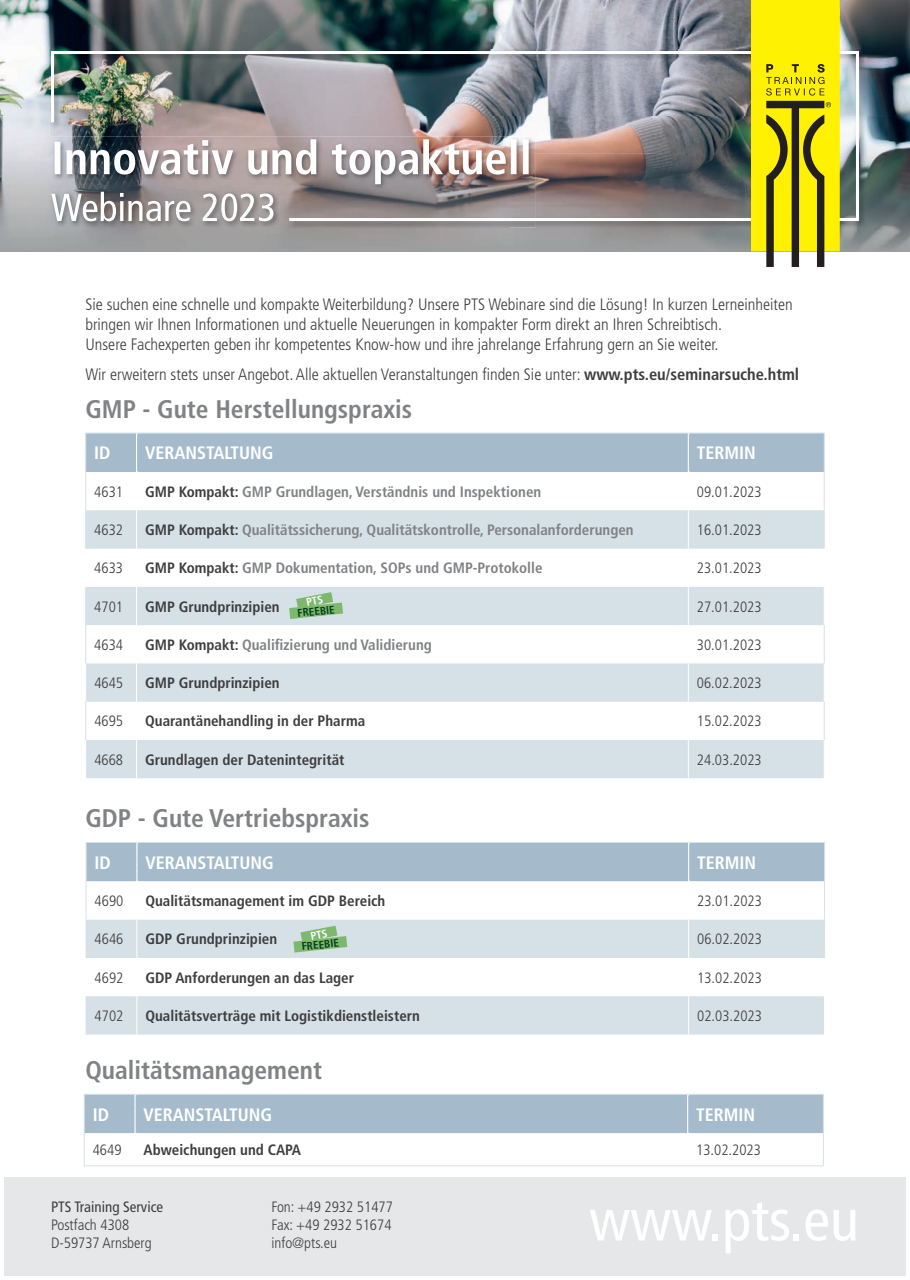
<style>
.page{position:relative;width:910px;height:1280px;background:#fff}
.page>*{position:absolute;margin:0;border:0;box-sizing:border-box;transform-origin:0 0}
.t1{font:condensed 60px "Frutiger LT Std";color:#fff}
.t2{font:700 condensed 25.5px "Frutiger LT Std";color:#808285}
.t3{font:700 condensed 18px "Frutiger LT Std";color:#fff}
.t4{font:300 condensed 16.5px/19.8px "Frutiger LT Std";color:#3e3e3f}
.t5{font:300 condensed 15px/18px "Frutiger LT Std";color:#3e3e3f}
.t6{font:700 condensed 15px "Frutiger LT Std";color:#3e3e3f}
.t7{font:700 condensed 15px "Frutiger LT Std";color:#808285}
.t8{font:condensed 15px "Frutiger LT Std";color:#3e3e3f}
.t9{font:700 condensed 11.25px "Frutiger LT Std";color:#043e1c}
.s1{font-weight:700}
.s2{color:#3e3e3f}
</style>
<div class="page">
<div style="left:4px;top:1177px;width:902px;height:99px;background:#e6e7e9"></div>
<svg style="left:86px;top:510px;width:738px;height:115px;fill:#d6e0e7"></svg>
<svg style="left:86px;top:663px;width:738px;height:115px;fill:#d6e0e7"></svg>
<hr style="left:85px;top:433px;width:1px;height:39px;background:#d6e0e7">
<hr style="left:824px;top:433px;width:1px;height:39px;background:#d6e0e7">
<div style="left:86px;top:433px;width:738px;height:39px;background:#a5bbcc"></div>
<hr style="left:824px;top:472px;width:1px;height:38px;background:#d6e0e7">
<hr style="left:85px;top:472px;width:1px;height:38px;background:#d6e0e7">
<hr style="left:85px;top:510px;width:1px;height:39px;background:#d6e0e7">
<hr style="left:136px;top:510px;width:1px;height:39px;background:#fff">
<hr style="left:688px;top:510px;width:1px;height:39px;background:#fff">
<hr style="left:824px;top:510px;width:1px;height:39px;background:#d6e0e7">
<hr style="left:136px;top:549px;width:1px;height:38px;background:#fff">
<hr style="left:688px;top:549px;width:1px;height:38px;background:#fff">
<hr style="left:85px;top:587px;width:1px;height:38px;background:#d6e0e7">
<hr style="left:136px;top:587px;width:1px;height:38px;background:#fff">
<hr style="left:136px;top:663px;width:1px;height:39px;background:#fff">
<hr style="left:136px;top:702px;width:1px;height:38px;background:#fff">
<hr style="left:136px;top:740px;width:1px;height:38px;background:#fff">
<hr style="left:688px;top:587px;width:1px;height:38px;background:#fff">
<hr style="left:688px;top:663px;width:1px;height:39px;background:#fff">
<hr style="left:688px;top:702px;width:1px;height:38px;background:#fff">
<hr style="left:688px;top:740px;width:1px;height:38px;background:#fff">
<hr style="left:85px;top:625px;width:1px;height:38px;background:#d6e0e7">
<hr style="left:824px;top:625px;width:1px;height:38px;background:#d6e0e7">
<hr style="left:85px;top:702px;width:1px;height:38px;background:#d6e0e7">
<hr style="left:824px;top:702px;width:1px;height:38px;background:#d6e0e7">
<img style="left:0;top:0;width:910px;height:116px">
<hr style="left:0;top:251px;width:910px;height:1px;background:#9d9e9f">
<img style="left:0;top:116px;width:53px;height:135px">
<img style="left:857px;top:116px;width:53px;height:135px">
<img style="left:49px;top:49px;width:818px;height:67px">
<img style="left:663px;top:116px;width:204px;height:113px">
<img style="left:509px;top:222px;width:154px;height:7px">
<img style="left:50px;top:50px;width:810px;height:172px">
<svg style="left:751px;top:0;width:89px;height:267px;background:#d6cb12"></svg>
<svg style="left:87px;top:919px;width:737px;height:1px"></svg>
<svg style="left:87px;top:920px;width:737px;height:114px;fill:#d6e0e7"></svg>
<div style="left:86px;top:842px;width:739px;height:40px;background:#a5bbcc"></div>
<hr style="left:137px;top:881px;width:1px;height:39px;background:#fff">
<hr style="left:688px;top:881px;width:1px;height:39px;background:#fff">
<hr style="left:824px;top:881px;width:1px;height:39px;background:#d6e0e7">
<hr style="left:86px;top:881px;width:1px;height:39px;background:#d6e0e7">
<hr style="left:86px;top:920px;width:1px;height:38px;background:#d6e0e7">
<hr style="left:137px;top:920px;width:1px;height:38px;background:#fff">
<hr style="left:688px;top:920px;width:1px;height:38px;background:#fff">
<hr style="left:824px;top:920px;width:1px;height:38px;background:#d6e0e7">
<hr style="left:137px;top:958px;width:1px;height:38px;background:#fff">
<hr style="left:688px;top:958px;width:1px;height:38px;background:#fff">
<hr style="left:86px;top:996px;width:1px;height:38px;background:#d6e0e7">
<hr style="left:137px;top:996px;width:1px;height:38px;background:#fff">
<hr style="left:688px;top:996px;width:1px;height:38px;background:#fff">
<hr style="left:688px;top:1094px;width:136px;height:1px;background:#d6e0e7">
<hr style="left:823px;top:1095px;width:1px;height:38px;background:#d6e0e7">
<div style="left:84px;top:1094px;width:739px;height:40px;background:#a5bbcc"></div>
<hr style="left:135px;top:1133px;width:1px;height:32px;background:#fff">
<hr style="left:687px;top:1133px;width:1px;height:32px;background:#fff">
<hr style="left:823px;top:1133px;width:1px;height:32px;background:#d6e0e7">
<hr style="left:84px;top:1133px;width:1px;height:32px;background:#d6e0e7">
<hr style="left:84px;top:1165px;width:51px;height:1px;background:#d6e0e7">
<hr style="left:135px;top:1165px;width:553px;height:1px;background:#d6e0e7">
<hr style="left:688px;top:1165px;width:136px;height:1px;background:#d6e0e7">
<svg style="left:289px;top:592px;width:54px;height:27px"></svg>
<svg style="left:293px;top:926px;width:54px;height:26px"></svg>
<p class="t4" style="left:85px;top:295px;width:709px">Sie suchen eine schnelle und kompakte Weiterbildung? Unsere PTS Webinare sind die Lösung! In kurzen Lerneinheiten bringen wir Ihnen Informationen und aktuelle Neuerungen in kompakter Form direkt an Ihren Schreibtisch.<br>Unsere Fachexperten geben ihr kompetentes Know-how und ihre jahrelange Erfahrung gern an Sie weiter.</p>
<p class="t4" style="left:85px;top:364px;width:715px">Wir erweitern stets unser Angebot. Alle aktuellen Veranstaltungen finden Sie unter: <span class="s1">www.pts.eu/seminarsuche.html</span></p>
<h2 class="t2" style="left:85px;top:394px;width:328px">GMP - Gute Herstellungspraxis</h2>
<p class="t3" style="left:94px;top:442px;width:18px">ID</p>
<p class="t3" style="left:145px;top:442px;width:130px">VERANSTALTUNG</p>
<p class="t3" style="left:697px;top:442px;width:61px">TERMIN</p>
<p class="t5" style="left:94px;top:483px;width:30px">4631</p>
<p class="t7" style="left:145px;top:483px;width:398px"><span class="s2">GMP Kompakt:</span> GMP Grundlagen, Verständnis und Inspektionen</p>
<p class="t5" style="left:697px;top:483px;width:66px">09.01.2023</p>
<p class="t5" style="left:94px;top:521px;width:30px">4632</p>
<p class="t7" style="left:145px;top:521px;width:490px"><span class="s2">GMP Kompakt:</span> Qualitätssicherung, Qualitätskontrolle, Personalanforderungen</p>
<p class="t5" style="left:697px;top:521px;width:66px">16.01.2023</p>
<p class="t5" style="left:94px;top:559px;width:30px">4633</p>
<p class="t7" style="left:145px;top:559px;width:399px"><span class="s2">GMP Kompakt:</span> GMP Dokumentation, SOPs und GMP-Protokolle</p>
<p class="t5" style="left:697px;top:559px;width:66px">23.01.2023</p>
<p class="t5" style="left:94px;top:598px;width:30px">4701</p>
<p class="t6" style="left:145px;top:597px;width:136px">GMP Grundprinzipien</p>
<p class="t5" style="left:697px;top:598px;width:66px">27.01.2023</p>
<p class="t5" style="left:94px;top:636px;width:30px">4634</p>
<p class="t7" style="left:145px;top:636px;width:288px"><span class="s2">GMP Kompakt:</span> Qualifizierung und Validierung</p>
<p class="t5" style="left:697px;top:636px;width:66px">30.01.2023</p>
<p class="t5" style="left:94px;top:674px;width:30px">4645</p>
<p class="t6" style="left:145px;top:674px;width:136px">GMP Grundprinzipien</p>
<p class="t5" style="left:697px;top:674px;width:66px">06.02.2023</p>
<p class="t5" style="left:94px;top:712px;width:30px">4695</p>
<p class="t6" style="left:145px;top:712px;width:221px">Quarantänehandling in der Pharma</p>
<p class="t5" style="left:697px;top:712px;width:66px">15.02.2023</p>
<p class="t5" style="left:94px;top:751px;width:30px">4668</p>
<p class="t6" style="left:145px;top:751px;width:201px">Grundlagen der Datenintegrität</p>
<p class="t5" style="left:697px;top:751px;width:66px">24.03.2023</p>
<p class="t9" style="left:297px;top:606px;width:39px;rotate:-6deg">FREEBIE</p>
<h2 class="t2" style="left:85px;top:803px;width:286px">GDP - Gute Vertriebspraxis</h2>
<p class="t3" style="left:95px;top:852px;width:18px">ID</p>
<p class="t3" style="left:145px;top:852px;width:130px">VERANSTALTUNG</p>
<p class="t3" style="left:697px;top:852px;width:61px">TERMIN</p>
<p class="t5" style="left:95px;top:892px;width:30px">4690</p>
<p class="t6" style="left:145px;top:892px;width:241px">Qualitätsmanagement im GDP Bereich</p>
<p class="t5" style="left:697px;top:892px;width:66px">23.01.2023</p>
<p class="t5" style="left:95px;top:930px;width:30px">4646</p>
<p class="t6" style="left:145px;top:930px;width:133px">GDP Grundprinzipien</p>
<p class="t5" style="left:697px;top:930px;width:66px">06.02.2023</p>
<p class="t5" style="left:95px;top:969px;width:30px">4692</p>
<p class="t6" style="left:145px;top:969px;width:210px">GDP Anforderungen an das Lager</p>
<p class="t5" style="left:697px;top:969px;width:66px">13.02.2023</p>
<p class="t5" style="left:95px;top:1007px;width:30px">4702</p>
<p class="t6" style="left:145px;top:1007px;width:276px">Qualitätsverträge mit Logistikdienstleistern</p>
<p class="t5" style="left:697px;top:1007px;width:66px">02.03.2023</p>
<p class="t9" style="left:301px;top:940px;width:39px;rotate:-6deg">FREEBIE</p>
<h2 class="t2" style="left:85px;top:1055px;width:238px">Qualitätsmanagement</h2>
<p class="t3" style="left:93px;top:1103px;width:18px">ID</p>
<p class="t3" style="left:144px;top:1103px;width:130px">VERANSTALTUNG</p>
<p class="t3" style="left:696px;top:1103px;width:61px">TERMIN</p>
<p class="t5" style="left:93px;top:1141px;width:30px">4649</p>
<p class="t6" style="left:144px;top:1141px;width:159px">Abweichungen und CAPA</p>
<p class="t5" style="left:696px;top:1141px;width:66px">13.02.2023</p>
<p class="t8" style="left:51px;top:1198px;width:114px">PTS Training Service</p>
<p class="t5" style="left:51px;top:1216px;width:102px">Postfach 4308<br>D-59737 Arnsberg</p>
<p class="t5" style="left:271px;top:1198px;width:123px;text-align:justify">Fon: +49 2932 51477<br>Fax: +49 2932 51674 info@pts.eu</p>
<h1 class="t1" style="left:589px;top:1185px;width:271px">www.pts.eu</h1>
</div>
